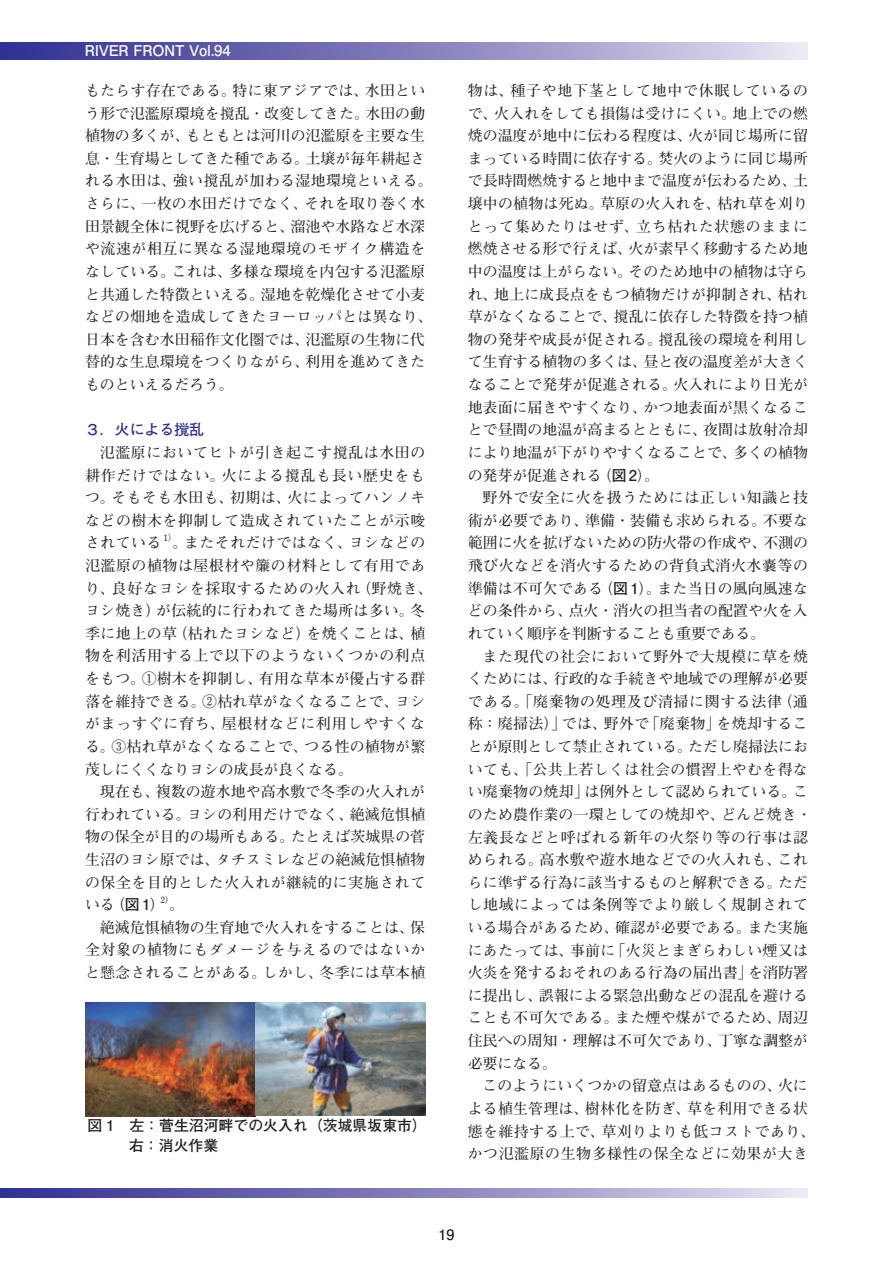
<style>
.page{position:relative;width:893px;height:1263px;background:#fff}
.page>*{position:absolute;margin:0;border:0;box-sizing:border-box;transform-origin:0 0}
.t1{font:700 14.85px/22.6px "Futo Min A101 Pr 6";letter-spacing:.02em;color:#231f20;text-align:justify}
.t2{font:700 14.85px/19.2px "Futo Go B101 Pr 6";color:#231f20}
.t3{font:700 14.85px "Futo Go B101 Pr 6";letter-spacing:-.02em;color:#fff}
.t4{font:700 14.85px "Futo Go B101 Pr 6";color:#2e3092}
.t5{font:700 14.4px "Futo Go B101 Pr 6";color:#231f20}
.t6{font:700 8.7px "Futo Min A101 Pr 6";color:#231f20}
.s1{font-family:"Futo Go B101 Pr 6"}
</style>
<div class="page">
<img style="left:85px;top:1003px;width:340px;height:113px">
<div style="left:0;top:43px;width:808px;height:17px;background:linear-gradient(to right,#2a298d,#e2ddef)"></div>
<svg style="left:0;top:1188px;width:808px;height:9px"></svg>
<p class="t3" style="left:85px;top:38px;width:147px">RIVER FRONT Vol.94</p>
<p class="t1" style="left:85px;top:78px;width:349px;text-align:left">もたらす存在である。特に東アジアでは、水田という形で氾濫原環境を撹乱・改変してきた。水田の動植物の多くが、もともとは河川の氾濫原を主要な生息・生育場としてきた種である。土壌が毎年耕起される水田は、強い撹乱が加わる湿地環境といえる。さらに、一枚の水田だけでなく、それを取り巻く水田景観全体に視野を広げると、溜池や水路など水深や流速が相互に異なる湿地環境のモザイク構造をなしている。これは、多様な環境を内包する氾濫原と共通した特徴といえる。湿地を乾燥化させて小麦などの畑地を造成してきたヨーロッパとは異なり、日本を含む水田稲作文化圏では、氾濫原の生物に代替的な生息環境をつくりながら、利用を進めてきたものといえるだろう。</p>
<p class="t4" style="left:85px;top:418px;width:121px">３．火による撹乱</p>
<p class="t1" style="left:85px;top:440px;width:342px;text-indent:15px">氾濫原においてヒトが引き起こす撹乱は水田の耕作だけではない。火による撹乱も長い歴史をもつ。そもそも水田も、初期は、火によってハンノキなどの樹木を抑制して造成されていたことが示唆されている</p>
<p class="t6" style="left:164px;top:531px;width:15px">1）</p>
<p class="t1" style="left:85px;top:531px;width:349px;text-align:left;text-indent:88px">。またそれだけではなく、ヨシなどの氾濫原の植物は屋根材や簾の材料として有用であり、良好なヨシを採取するための火入れ（野焼き、ヨシ焼き）が伝統的に行われてきた場所は多い。冬季に地上の草（枯れたヨシなど）を焼くことは、植物を利活用する上で以下のようないくつかの利点をもつ。①樹木を抑制し、有用な草本が優占する群落を維持できる。②枯れ草がなくなることで、ヨシがまっすぐに育ち、屋根材などに利用しやすくなる。③枯れ草がなくなることで、つる性の植物が繁茂しにくくなりヨシの成長が良くなる。</p>
<p class="t1" style="left:85px;top:780px;width:342px;text-indent:15px">現在も、複数の遊水地や高水敷で冬季の火入れが行われている。ヨシの利用だけでなく、絶滅危惧植物の保全が目的の場所もある。たとえば茨城県の菅生沼のヨシ原では、タチスミレなどの絶滅危惧植物の保全を目的とした火入れが継続的に実施されている（<span class="s1">図1</span>）。</p>
<p class="t6" style="left:160px;top:893px;width:15px">2）</p>
<p class="t1" style="left:85px;top:915px;width:342px;text-indent:15px">絶滅危惧植物の生育地で火入れをすることは、保全対象の植物にもダメージを与えるのではないかと懸念されることがある。しかし、冬季には草本植</p>
<p class="t2" style="left:129px;top:1116px;width:299px;text-indent:-41px">図 1　左：菅生沼河畔での火入れ（茨城県坂東市）右：消火作業</p>
<p class="t1" style="left:468px;top:78px;width:342px">物は、種子や地下茎として地中で休眠しているので、火入れをしても損傷は受けにくい。地上での燃焼の温度が地中に伝わる程度は、火が同じ場所に留まっている時間に依存する。焚火のように同じ場所で長時間燃焼すると地中まで温度が伝わるため、土壌中の植物は死ぬ。草原の火入れを、枯れ草を刈りとって集めたりはせず、立ち枯れた状態のままに燃焼させる形で行えば、火が素早く移動するため地中の温度は上がらない。そのため地中の植物は守られ、地上に成長点をもつ植物だけが抑制され、枯れ草がなくなることで、撹乱に依存した特徴を持つ植物の発芽や成長が促される。撹乱後の環境を利用して生育する植物の多くは、昼と夜の温度差が大きくなることで発芽が促進される。火入れにより日光が地表面に届きやすくなり、かつ地表面が黒くなることで昼間の地温が高まるとともに、夜間は放射冷却により地温が下がりやすくなることで、多くの植物の発芽が促進される（<span class="s1">図2</span>）。</p>
<p class="t1" style="left:468px;top:486px;width:342px;text-indent:15px">野外で安全に火を扱うためには正しい知識と技術が必要であり、準備・装備も求められる。不要な範囲に火を拡げないための防火帯の作成や、不測の飛び火などを消火するための背負式消火水嚢等の準備は不可欠である（<span class="s1">図1</span>）。また当日の風向風速などの条件から、点火・消火の担当者の配置や火を入れていく順序を判断することも重要である。</p>
<p class="t1" style="left:468px;top:644px;width:345px;text-align:left;text-indent:15px">また現代の社会において野外で大規模に草を焼くためには、行政的な手続きや地域での理解が必要である。「廃棄物の処理及び清掃に関する法律（通称：廃掃法）」では、野外で「廃棄物」を焼却することが原則として禁止されている。ただし廃掃法においても、「公共上若しくは社会の慣習上やむを得ない廃棄物の焼却」は例外として認められている。このため農作業の一環としての焼却や、どんど焼き・左義長などと呼ばれる新年の火祭り等の行事は認められる。高水敷や遊水地などでの火入れも、これらに準ずる行為に該当するものと解釈できる。ただし地域によっては条例等でより厳しく規制されている場合があるため、確認が必要である。また実施にあたっては、事前に「火災とまぎらわしい煙又は火炎を発するおそれのある行為の届出書」を消防署に提出し、誤報による緊急出動などの混乱を避けることも不可欠である。また煙や煤がでるため、周辺住民への周知・理解は不可欠であり、丁寧な調整が必要になる。</p>
<p class="t1" style="left:468px;top:1074px;width:349px;text-align:center">このようにいくつかの留意点はあるものの、火に<br>よる植生管理は、樹林化を防ぎ、草を利用できる状態を維持する上で、草刈りよりも低コストであり、かつ氾濫原の生物多様性の保全などに効果が大き</p>
<p class="t5" style="left:438px;top:1223px;width:17px">19</p>
</div>
